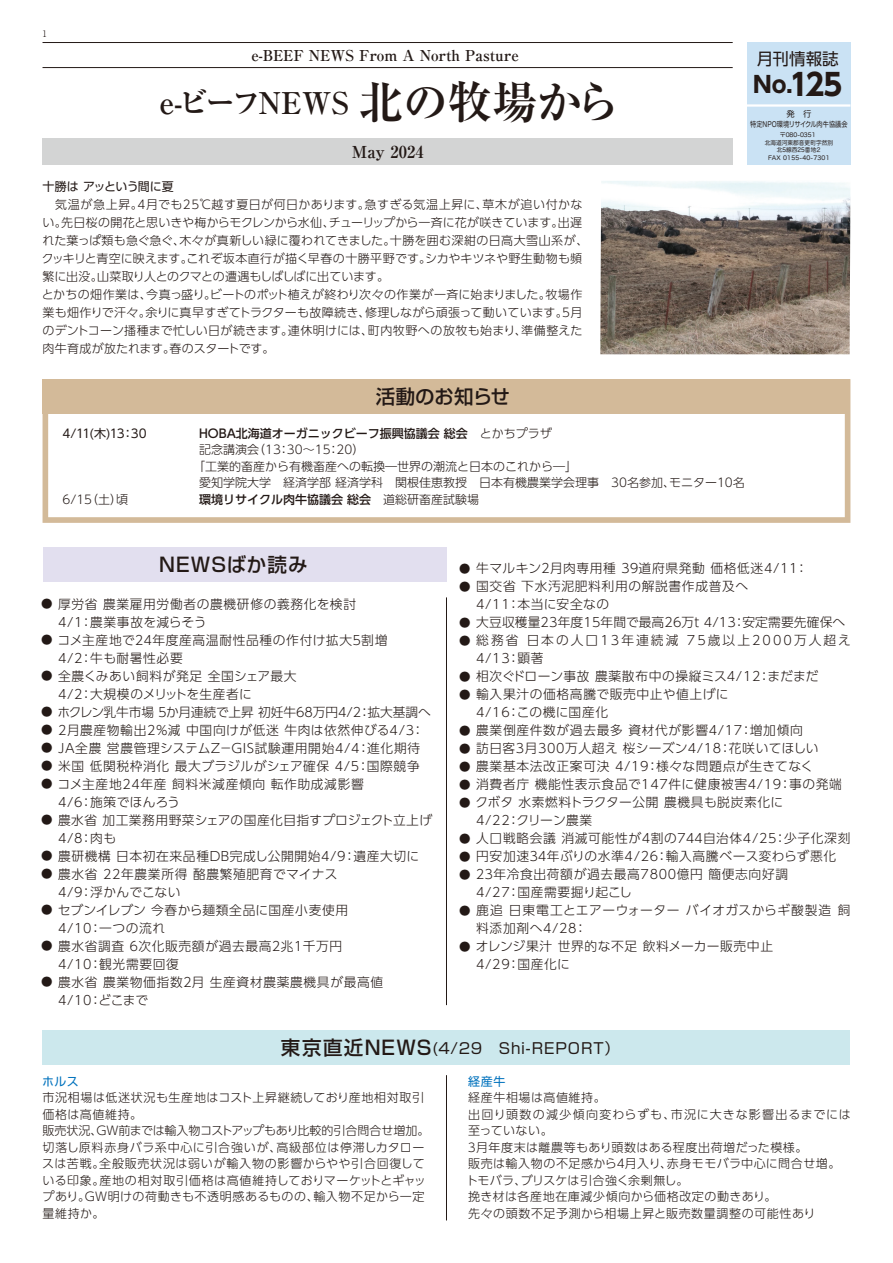
<style>
.page{position:relative;width:893px;height:1263px;background:#fff}
.page>*{position:absolute;margin:0;border:0;box-sizing:border-box;transform-origin:0 0}
.t1{font:700 30px "Ryumin Pro";letter-spacing:-.05em;color:#231916}
.t2{font:700 22.5px "UD Shin Go Pro";color:#231916}
.t3{font:500 19.5px "Shin Go Pro";letter-spacing:.05em;color:#231916}
.t4{font:500 19.5px "Shin Go Pro";letter-spacing:-.01em;color:#231916}
.t5{font:700 16.5px "Ryumin Pro";color:#231916}
.t6{font:16.5px "UD Shin Go Pro";letter-spacing:.005em;color:#231916}
.t7{font:700 15px "Ryumin Pro";color:#231916}
.t8{font:15px "Shin Go Pro";letter-spacing:.06em;color:#231916}
.t9{font:300 12.75px/18px "UD Shin Go Pro";letter-spacing:.05em;color:#231916}
.t10{font:300 12.75px/18px "UD Shin Go Pro";letter-spacing:.03em;color:#231916}
.t11{font:300 12.75px/18px "UD Shin Go Pro";letter-spacing:.16em;color:#231916}
.t12{font:300 12.75px "UD Shin Go Pro";letter-spacing:.01em;color:#231916}
.t13{font:300 12.75px "UD Shin Go Pro";letter-spacing:-.005em;color:#231916}
.t14{font:300 12.75px "UD Shin Go Pro";letter-spacing:.02em;color:#231916}
.t15{font:300 12px/18px "UD Shin Go Pr 6 N";letter-spacing:.015em;color:#231916}
.t16{font:300 12px/16.5px "UD Shin Go Pro";letter-spacing:.03em;color:#231916}
.t17{font:300 12px/16.5px "UD Shin Go Pro";letter-spacing:.05em;color:#231916}
.t18{font:300 12px "UD Shin Go Pro";color:#231916}
.t19{font:500 12px "UD Shin Go Pro";color:#231916}
.t20{font:12px "UD Shin Go Pro";color:#231916}
.t21{font:12px "UD Shin Go Pr 6 N";letter-spacing:-.04em;color:#231916}
.t22{font:12px "UD Shin Go Pro";letter-spacing:.04em;color:#0072bd}
.t23{font:300 11.55px "UD Shin Go Pro";color:#231916}
.t24{font:300 9px "Ryumin Pro";color:#231916}
.t25{font:8.4px "Hira Maru Pro W4";color:#231916}
.t26{font:7.5px "Hira Maru Pro W4";color:#231916;scale:.83 1}
.t27{font:6px/7.5px "Hira Maru Pro W4";color:#231916;text-align:center}
.s1{font-size:30px}
.s2{font-size:45px}
.s3{font-weight:300}
.s4{font-size:11.55px}
.s5{font-weight:500;font-size:19.5px}
</style>
<div class="page">
<div style="left:746px;top:43px;width:104px;height:122px;background:#cae2f4"></div>
<hr style="left:746px;top:104px;width:104px;height:3px;background:#fff">
<hr style="left:43px;top:67px;width:690px;height:1px;background:#231916">
<hr style="left:43px;top:42px;width:690px;height:1px;background:#231916">
<div style="left:43px;top:1030px;width:807px;height:34px;background:#cce8ed"></div>
<hr style="left:446px;top:1075px;width:1px;height:145px;background:#231916">
<div style="left:43px;top:548px;width:403px;height:34px;background:#e2dfef"></div>
<hr style="left:446px;top:597px;width:1px;height:408px;background:#231916">
<div style="left:43px;top:139px;width:690px;height:26px;background:#d3d4d4"></div>
<img style="left:600px;top:181px;width:250px;height:173px">
<svg style="left:43px;top:379px;width:807px;height:144px"></svg>
<p class="t24" style="left:43px;top:26px;width:6px">1</p>
<p class="t7" style="left:251px;top:43px;width:269px">e-BEEF NEWS From A North Pasture</p>
<p class="t6" style="left:757px;top:45px;width:84px">月刊情報誌</p>
<h2 class="t2" style="left:753px;top:67px;width:91px">No.<span class="s1">125</span></h2>
<p class="t25" style="left:786px;top:107px;width:27px">発　行</p>
<p class="t26" style="left:750px;top:118px;width:119px">特定NPO環境リサイクル肉牛協議会</p>
<p class="t27" style="left:765px;top:131px;width:70px">〒080-0351<br>北海道河東郡音更町字然別北5線西25番地２<br>FAX 0155-40-7301</p>
<h1 class="t1" style="left:160px;top:79px;width:462px">e-ビーフNEWS <span class="s2">北の牧場から</span></h1>
<p class="t5" style="left:352px;top:139px;width:73px">May 2024</p>
<p class="t21" style="left:43px;top:177px;width:133px">十勝は アッという間に夏</p>
<p class="t15" style="left:42px;top:195px;width:548px">　気温が急上昇。4月でも25℃越す夏日が何日かあります。急すぎる気温上昇に、草木が追い付かない。先日桜の開花と思いきや梅からモクレンから水仙、チューリップから一斉に花が咲きています。出遅れた葉っぱ類も急ぐ急ぐ、木々が真新しい緑に覆われてきました。十勝を囲む深紺の日高大雪山系が、クッキリと青空に映えます。これぞ坂本直行が描く早春の十勝平野です。シカやキツネや野生動物も頻繁に出没。山菜取り人とのクマとの遭遇もしばしばに出ています。<br>とかちの畑作業は、今真っ盛り。ビートのポット植えが終わり次々の作業が一斉に始まりました。牧場作業も畑作りで汗々。余りに真早すぎてトラクターも故障続き、修理しながら頑張って動いています。5月のデントコーン播種まで忙しい日が続きます。連休明けには、町内牧野への放牧も始まり、準備整えた肉牛育成が放たれます。春のスタートです。</p>
<h3 class="t4" style="left:376px;top:381px;width:136px">活動のお知らせ</h3>
<p class="t19" style="left:199px;top:424px;width:354px">HOBA北海道オーガニックビーフ振興協議会総会<span class="s3">　とかちプラザ</span></p>
<p class="t18" style="left:199px;top:440px;width:167px">記念講演会（13：30～15：20）</p>
<p class="t18" style="left:193px;top:457px;width:386px">「工業的畜産から有機畜産への転換―世界の潮流と日本のこれから―」</p>
<p class="t18" style="left:199px;top:473px;width:547px">愛知学院大学　経済学部経済学科　関根佳恵教授　日本有機農業学会理事　30名参加、モニター10名</p>
<p class="t19" style="left:199px;top:490px;width:281px">環境リサイクル肉牛協議会総会<span class="s3">　道総研畜産試験場</span></p>
<p class="t20" style="left:62px;top:424px;width:86px">4/11(木)13：30</p>
<p class="t16" style="left:62px;top:491px;width:67px">6/15（土）頃</p>
<h3 class="t3" style="left:159px;top:549px;width:150px">NEWSばか読み</h3>
<p class="t9" style="left:58px;top:594px;width:300px;text-indent:-17px"><span class="s4">●</span> 厚労省 農業雇用労働者の農機研修の義務化を検討<br>4/1：農業事故を減らそう</p>
<p class="t9" style="left:58px;top:630px;width:331px;text-indent:-17px"><span class="s4">●</span> コメ主産地で２４年度産高温耐性品種の作付け拡大５割増<br>4/2：牛も耐暑性必要</p>
<p class="t9" style="left:58px;top:666px;width:240px;text-indent:-17px"><span class="s4">●</span> 全農くみあい飼料が発足 全国シェア最大<br>4/2：大規模のメリットを生産者に</p>
<p class="t13" style="left:41px;top:701px;width:391px"><span class="s4">●</span> ホクレン乳牛市場 ５か月連続で上昇 初妊牛68万円4/2：拡大基調へ</p>
<p class="t9" style="left:41px;top:720px;width:384px"><span class="s4">●</span> 2月農産物輸出2％減 中国向けが低迷 牛肉は依然伸びる4/3：</p>
<p class="t9" style="left:41px;top:738px;width:380px"><span class="s4">●</span> JA全農 営農管理システムZ－ＧＩＳ試験運用開始4/4：進化期待</p>
<p class="t9" style="left:41px;top:756px;width:380px"><span class="s4">●</span> 米国 低関税枠消化 最大ブラジルがシェア確保 4/5：国際競争</p>
<p class="t9" style="left:58px;top:774px;width:307px;text-indent:-17px"><span class="s4">●</span> コメ主産地24年産 飼料米減産傾向 転作助成減影響<br>4/6：施策でほんろう</p>
<p class="t10" style="left:58px;top:810px;width:376px;text-indent:-17px"><span class="s4">●</span> 農水省 加工業務用野菜シェアの国産化目指すプロジェクト立上げ<br>4/8：肉も</p>
<p class="t9" style="left:41px;top:846px;width:379px"><span class="s4">●</span> 農研機構 日本初在来品種DB完成し公開開始4/9：遺産大切に</p>
<p class="t9" style="left:58px;top:864px;width:281px;text-indent:-17px"><span class="s4">●</span> 農水省 22年農業所得 酪農繁殖肥育でマイナス<br>4/9：浮かんでこない</p>
<p class="t9" style="left:58px;top:900px;width:292px;text-indent:-17px"><span class="s4">●</span> セブンイレブン 今春から麺類全品に国産小麦使用<br>4/10：一つの流れ</p>
<p class="t9" style="left:58px;top:936px;width:286px;text-indent:-17px"><span class="s4">●</span> 農水省調査 ６次化販売額が過去最高２兆１千万円<br>4/10：観光需要回復</p>
<p class="t9" style="left:58px;top:972px;width:327px;text-indent:-17px"><span class="s4">●</span> 農水省 農業物価指数２月 生産資材農薬農機具が最高値<br>4/10：どこまで</p>
<p class="t9" style="left:476px;top:558px;width:333px">牛マルキン２月肉専用種 ３９道府県発動 価格低迷4/11：</p>
<p class="t9" style="left:476px;top:576px;width:273px;text-indent:-17px"><span class="s4">●</span> 国交省 下水汚泥肥料利用の解説書作成普及へ<br>4/11：本当に安全なの</p>
<p class="t12" style="left:459px;top:611px;width:388px"><span class="s4">●</span> 大豆収穫量23年度15年間で最高26万t 4/13：安定需要先確保へ</p>
<p class="t11" style="left:476px;top:630px;width:376px;text-indent:-17px"><span class="s4">●</span> 総務省 日本の人口13年連続減 75歳以上2000万人超え<br>4/13：顕著</p>
<p class="t14" style="left:459px;top:665px;width:361px"><span class="s4">●</span> 相次ぐドローン事故 農薬散布中の操縦ミス4/12：まだまだ</p>
<p class="t9" style="left:476px;top:684px;width:254px;text-indent:-17px"><span class="s4">●</span> 輸入果汁の価格高騰で販売中止や値上げに<br>4/16：この機に国産化</p>
<p class="t9" style="left:459px;top:720px;width:345px"><span class="s4">●</span> 農業倒産件数が過去最多 資材代が影響4/17：増加傾向</p>
<p class="t10" style="left:459px;top:738px;width:361px"><span class="s4">●</span> 訪日客3月300万人超え 桜シーズン4/18：花咲いてほしい</p>
<p class="t9" style="left:459px;top:756px;width:356px"><span class="s4">●</span> 農業基本法改正案可決 4/19：様々な問題点が生きてなく</p>
<p class="t9" style="left:459px;top:774px;width:384px"><span class="s4">●</span> 消費者庁 機能性表示食品で147件に健康被害4/19：事の発端</p>
<p class="t10" style="left:476px;top:792px;width:308px;text-indent:-17px"><span class="s4">●</span> クボタ 水素燃料トラクター公開 農機具も脱炭素化に<br>4/22：クリーン農業</p>
<p class="t9" style="left:459px;top:828px;width:393px"><span class="s4">●</span> 人口戦略会議 消滅可能性が4割の７４４自治体4/25：少子化深刻</p>
<p class="t9" style="left:459px;top:846px;width:379px"><span class="s4">●</span> 円安加速３４年ぶりの水準4/26：輸入高騰ベース変わらず悪化</p>
<p class="t9" style="left:476px;top:864px;width:313px;text-indent:-17px"><span class="s4">●</span> ２３年冷食出荷額が過去最高7800億円 簡便志向好調<br>4/27：国産需要掘り起こし</p>
<p class="t9" style="left:476px;top:900px;width:376px;text-indent:-17px"><span class="s4">●</span> 鹿追 日東電工とエアーウォーター バイオガスからギ酸製造 飼料添加剤へ4/28：</p>
<p class="t9" style="left:476px;top:936px;width:298px;text-indent:-17px"><span class="s4">●</span> オレンジ果汁 世界的な不足 飲料メーカー販売中止<br>4/29：国産化に</p>
<p class="t23" style="left:459px;top:559px;width:13px">●</p>
<p class="t8" style="left:281px;top:1035px;width:340px"><span class="s5">東京直近NEWS</span>(4/29　Shi-REPORT）</p>
<p class="t22" style="left:42px;top:1071px;width:38px">ホルス</p>
<p class="t16" style="left:42px;top:1089px;width:389px">市況相場は低迷状況も生産地はコスト上昇継続しており産地相対取引価格は高値維持。<br>販売状況、ＧＷ前までは輸入物コストアップもあり比較的引合問合せ増加。切落し原料赤身バラ系中心に引合強いが、高級部位は停滞しカタロースは苦戦。全般販売状況は弱いが輸入物の影響からやや引合回復している印象。産地の相対取引価格は高値維持しておりマーケットとギャップあり。ＧＷ明けの荷動きも不透明感あるものの、輸入物不足から一定量維持か。</p>
<p class="t22" style="left:468px;top:1071px;width:39px">経産牛</p>
<p class="t17" style="left:466px;top:1089px;width:386px">経産牛相場は高値維持。<br>出回り頭数の減少傾向変わらずも、市況に大きな影響出るまでには至っていない。<br>３月年度末は離農等もあり頭数はある程度出荷増だった模様。<br>販売は輸入物の不足感から４月入り、赤身モモバラ中心に問合せ増。トモバラ、ブリスケは引合強く余剰無し。<br>挽き材は各産地在庫減少傾向から価格改定の動きあり。<br>先々の頭数不足予測から相場上昇と販売数量調整の可能性あり</p>
</div>
